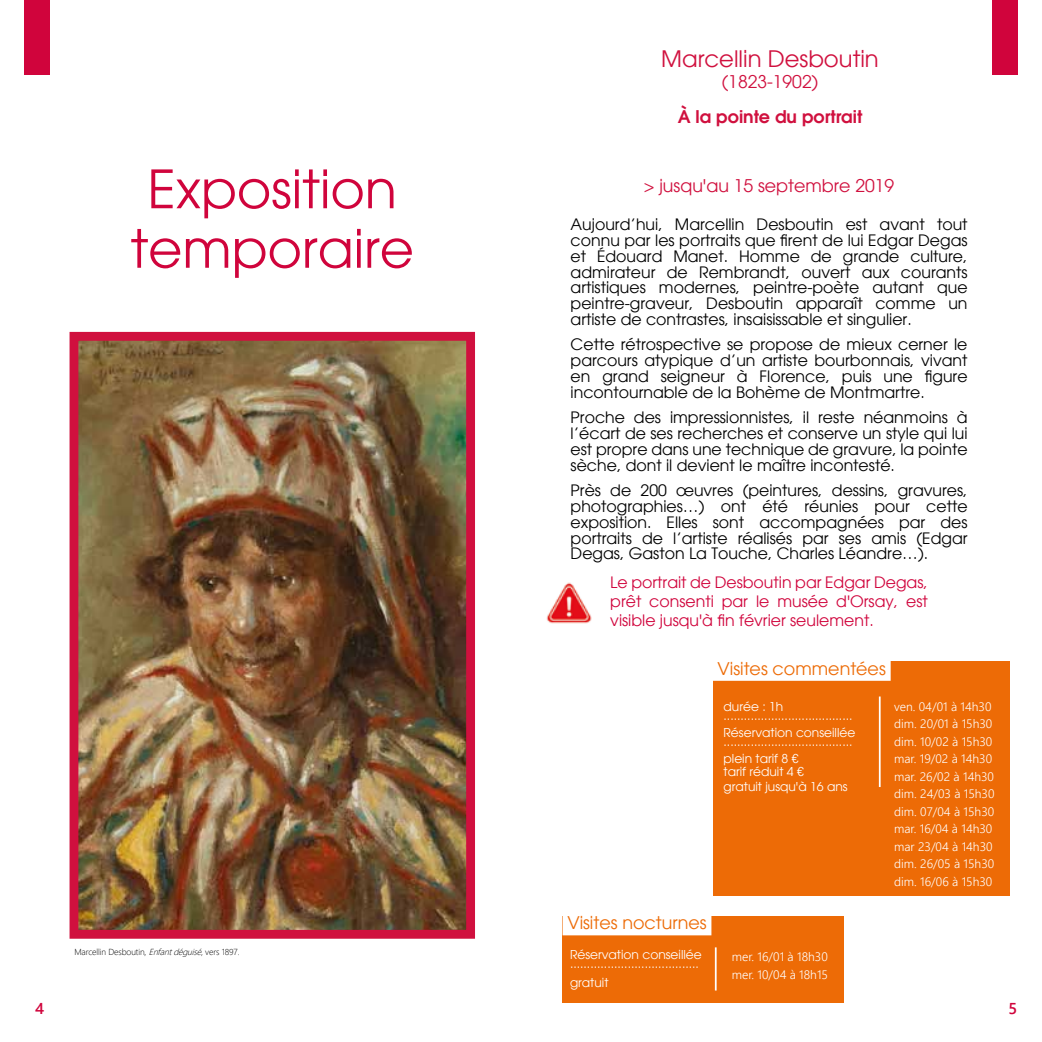
<style>
.page{position:relative;width:1042px;height:1042px;background:#fff}
.page>*{position:absolute;margin:0;border:0;box-sizing:border-box;transform-origin:0 0}
.t1{font:52.5px/59.5px "Avant Garde";color:#d0043c;text-align:center}
.t2{font:22.75px "Avant Garde";color:#d0103e}
.t3{font:17.5px "Avant Garde";color:#d0103e}
.t4{font:17.5px "Avant Garde";color:#ed6b06}
.t5{font:600 17.5px "Avant Garde";color:#d0103e}
.t6{font:15.75px/15.8px "Avant Garde";color:#000;text-align:justify}
.t7{font:15.75px/18.9px "Avant Garde";color:#d0043c;text-align:justify}
.t8{font:15.75px "Webly Sleek UI Semibold";color:#d0043c}
.t9{font:12.25px/8.8px "Avant Garde";color:#fff}
.t10{font:12.25px/17.5px "Webly Sleek UI Semilight";color:#fff}
.t11{font:8.75px "Webly Sleek UI Light";letter-spacing:-.015em;color:#000}
.s1{font-style:italic}
</style>
<div class="page">
<img style="left:80px;top:342px;width:385px;height:586px">
<div style="left:70px;top:332px;width:405px;height:606px;border:9px solid #d0103e"></div>
<div style="left:24px;top:0;width:26px;height:75px;background:#d0043c"></div>
<div style="left:992px;top:0;width:25px;height:75px;background:#d0043c"></div>
<div style="left:713px;top:661px;width:296px;height:234px;background:#ed6b06"></div>
<div style="left:713px;top:653px;width:177px;height:28px;background:#fff"></div>
<hr style="left:879px;top:696px;width:1px;height:91px;background:#fff">
<div style="left:562px;top:916px;width:282px;height:86px;background:#ed6b06"></div>
<div style="left:562px;top:907px;width:149px;height:28px;background:#fff"></div>
<hr style="left:715px;top:947px;width:1px;height:43px;background:#fff">
<img style="left:546px;top:582px;width:46px;height:42px">
<h1 class="t1" style="left:130px;top:160px;width:285px">Exposition temporaire</h1>
<p class="t11" style="left:74px;top:945px;width:167px">Marcellin Desboutin, <span class="s1">Enfantdéguisé</span>, vers 1897.</p>
<h2 class="t2" style="left:661px;top:45px;width:219px">Marcellin Desboutin</h2>
<p class="t3" style="left:722px;top:71px;width:98px">(1823-1902)</p>
<p class="t5" style="left:678px;top:105px;width:186px">À la pointe du portrait</p>
<p class="t3" style="left:644px;top:175px;width:252px">&gt; jusqu'au 15 septembre 2019</p>
<p class="t6" style="left:570px;top:217px;width:398px">Aujourd’hui, Marcellin Desboutin est avant tout connu par les portraits que firent de lui Edgar Degas et Édouard Manet. Homme de grande culture, admirateur de Rembrandt, ouvert aux courants artistiques modernes, peintre-poète autant que peintre-graveur, Desboutin apparaît comme un artiste de contrastes, insaisissable et singulier.</p>
<p class="t6" style="left:570px;top:337px;width:398px">Cette rétrospective se propose de mieux cerner le parcours atypique d’un artiste bourbonnais, vivant en grand seigneur à Florence, puis une figure incontournable de la Bohème de Montmartre.</p>
<p class="t6" style="left:570px;top:410px;width:398px">Proche des impressionnistes, il reste néanmoins à l’écart de ses recherches et conserve un style qui lui est propre dans une technique de gravure, la pointe sèche, dont il devient le maître incontesté.</p>
<p class="t6" style="left:570px;top:483px;width:398px">Près de 200 œuvres (peintures, dessins, gravures, photographies…) ont été réunies pour cette exposition. Elles sont accompagnées par des portraits de l’artiste réalisés par ses amis (Edgar Degas, Gaston La Touche, Charles Léandre…).</p>
<p class="t7" style="left:610px;top:573px;width:319px">Le portrait de Desboutin par Edgar Degas, prêt consenti par le musée d'Orsay, est visible jusqu'à fin février seulement.</p>
<p class="t4" style="left:717px;top:658px;width:170px">Visites commentées</p>
<p class="t9" style="left:723px;top:702px;width:130px">durée : 1h ......................................</p>
<p class="t9" style="left:723px;top:728px;width:133px">Réservation conseillée ......................................</p>
<p class="t9" style="left:723px;top:753px;width:82px;line-height:12.2px">plein tarif 8 € tarif réduit 4 €</p>
<p class="t9" style="left:723px;top:783px;width:126px">gratuit jusqu'à 16 ans</p>
<p class="t10" style="left:894px;top:697px;width:102px">ven. 04/01 à 14h30 dim. 20/01 à 15h30 dim. 10/02 à 15h30 mar. 19/02 à 14h30 mar. 26/02 à 14h30 dim. 24/03 à 15h30 dim. 07/04 à 15h30 mar. 16/04 à 14h30 mar 23/04 à 14h30 dim. 26/05 à 15h30 dim. 16/06 à 15h30</p>
<p class="t4" style="left:567px;top:912px;width:141px">Visites nocturnes</p>
<p class="t9" style="left:570px;top:950px;width:133px">Réservation conseillée ......................................</p>
<p class="t9" style="left:570px;top:978px;width:40px">gratuit</p>
<p class="t10" style="left:732px;top:947px;width:98px">mer. 16/01 à 18h30 mer. 10/04 à 18h15</p>
<p class="t8" style="left:35px;top:996px;width:11px">4</p>
<p class="t8" style="left:1008px;top:996px;width:10px">5</p>
</div>
